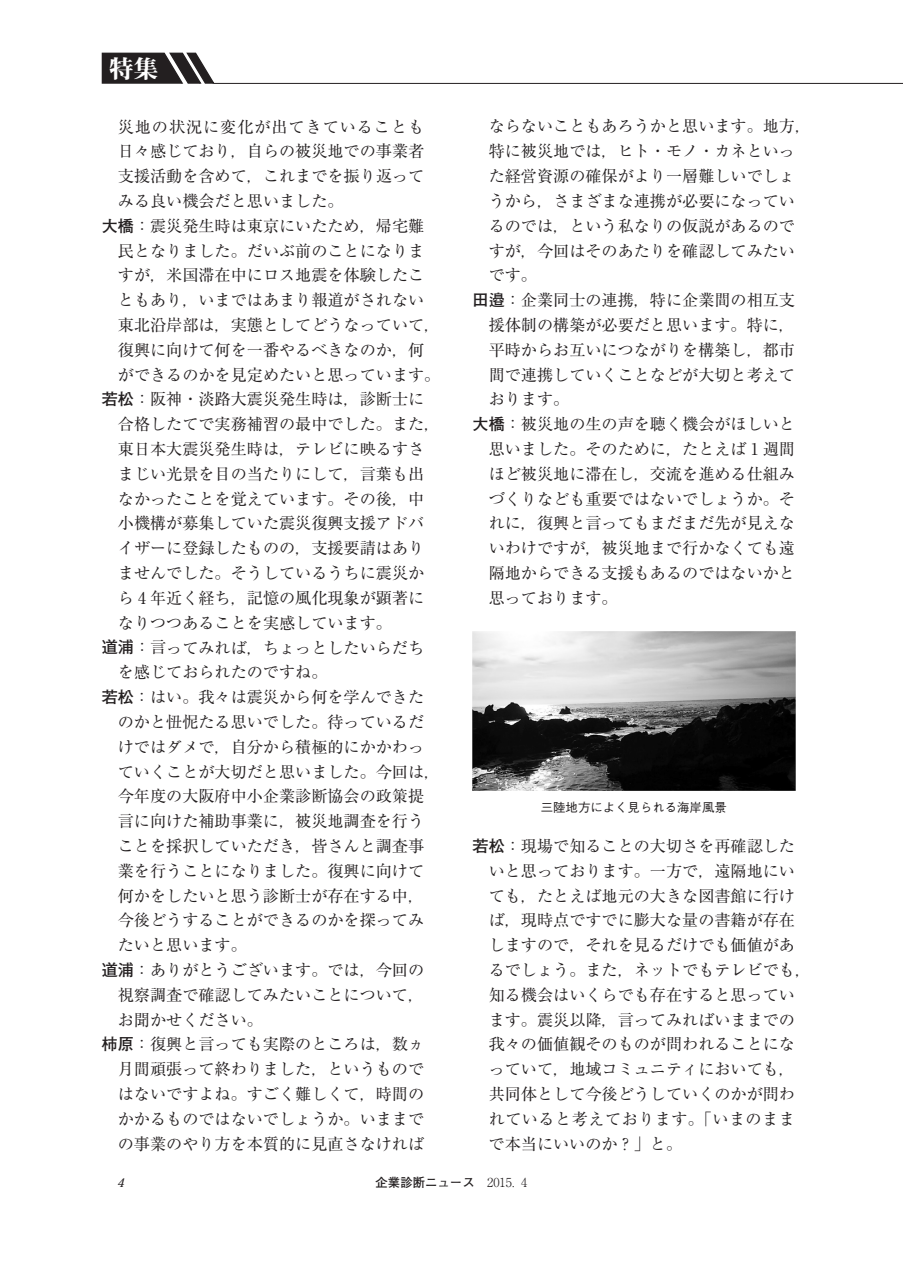
<style>
.page{position:relative;width:903px;height:1275px;background:#fff}
.page>*{position:absolute;margin:0;border:0;box-sizing:border-box;transform-origin:0 0}
.t1{font:24.85px "Midashi Min Pro MA31";color:#fff}
.t2{font:16.1px/24.8px "Ryumin Pro";color:#231f20}
.t3{font:16.1px "Ryumin Pro";letter-spacing:.06em;color:#231f20}
.t4{font:700 12.42px "Futo Go B101 Pro";color:#231f20}
.t5{font:500 12.42px "Gothic BBB Pro";color:#231f20}
.t6{font:italic 12.42px "Century Old Style Std";color:#231f20}
.s1{font-family:"Futo Go B101 Pro";font-weight:700}
.s2{font-family:"Ryumin Pro";font-weight:300}
</style>
<div class="page">
<svg style="left:101px;top:52px;width:115px;height:32px;background:#4d494a"></svg>
<hr style="left:213px;top:83px;width:690px;height:1px;background:#231f20">
<img style="left:472px;top:631px;width:323px;height:160px">
<h1 class="t1" style="left:109px;top:49px;width:51px">特集</h1>
<p class="t3" style="left:118px;top:114px;width:308px">災地の状況に変化が出てきていることも</p>
<p class="t2" style="left:118px;top:138px;width:308px">日々感じており，自らの被災地での事業者</p>
<p class="t2" style="left:118px;top:163px;width:308px">支援活動を含めて，これまでを振り返って</p>
<p class="t2" style="left:118px;top:187px;width:227px">みる良い機会だと思いました。</p>
<p class="t2" style="left:102px;top:212px;width:324px"><span class="s1">大橋</span>：震災発生時は東京にいたため，帰宅難</p>
<p class="t2" style="left:118px;top:237px;width:308px">民となりました。だいぶ前のことになりま</p>
<p class="t2" style="left:118px;top:262px;width:308px">すが，米国滞在中にロス地震を体験したこ</p>
<p class="t2" style="left:118px;top:287px;width:308px">ともあり，いまではあまり報道がされない</p>
<p class="t2" style="left:118px;top:311px;width:324px">東北沿岸部は，実態としてどうなっていて，</p>
<p class="t2" style="left:118px;top:336px;width:308px">復興に向けて何を一番やるべきなのか，何</p>
<p class="t2" style="left:118px;top:361px;width:324px">ができるのかを見定めたいと思っています。</p>
<p class="t2" style="left:102px;top:386px;width:324px"><span class="s1">若松</span>：阪神・淡路大震災発生時は，診断士に</p>
<p class="t2" style="left:118px;top:411px;width:324px">合格したてで実務補習の最中でした。また，</p>
<p class="t2" style="left:118px;top:435px;width:308px">東日本大震災発生時は，テレビに映るすさ</p>
<p class="t2" style="left:118px;top:460px;width:308px">まじい光景を目の当たりにして，言葉も出</p>
<p class="t2" style="left:118px;top:485px;width:308px">なかったことを覚えています。その後，中</p>
<p class="t2" style="left:118px;top:510px;width:308px">小機構が募集していた震災復興支援アドバ</p>
<p class="t2" style="left:118px;top:535px;width:308px">イザーに登録したものの，支援要請はあり</p>
<p class="t2" style="left:118px;top:559px;width:308px">ませんでした。そうしているうちに震災か</p>
<p class="t2" style="left:118px;top:584px;width:308px">ら 4 年近く経ち，記憶の風化現象が顕著に</p>
<p class="t2" style="left:118px;top:609px;width:276px">なりつつあることを実感しています。</p>
<p class="t2" style="left:102px;top:634px;width:324px"><span class="s1">道浦</span>：言ってみれば，ちょっとしたいらだち</p>
<p class="t2" style="left:118px;top:659px;width:211px">を感じておられたのですね。</p>
<p class="t2" style="left:102px;top:684px;width:324px"><span class="s1">若松</span>：はい。我々は震災から何を学んできた</p>
<p class="t2" style="left:118px;top:708px;width:308px">のかと忸怩たる思いでした。待っているだ</p>
<p class="t2" style="left:118px;top:733px;width:308px">けではダメで，自分から積極的にかかわっ</p>
<p class="t2" style="left:118px;top:758px;width:324px">ていくことが大切だと思いました。今回は，</p>
<p class="t2" style="left:118px;top:783px;width:308px">今年度の大阪府中小企業診断協会の政策提</p>
<p class="t2" style="left:118px;top:808px;width:308px">言に向けた補助事業に，被災地調査を行う</p>
<p class="t2" style="left:118px;top:832px;width:308px">ことを採択していただき，皆さんと調査事</p>
<p class="t2" style="left:118px;top:857px;width:308px">業を行うことになりました。復興に向けて</p>
<p class="t2" style="left:118px;top:882px;width:308px">何かをしたいと思う診断士が存在する中，</p>
<p class="t2" style="left:118px;top:907px;width:308px">今後どうすることができるのかを探ってみ</p>
<p class="t2" style="left:118px;top:932px;width:130px">たいと思います。</p>
<p class="t2" style="left:102px;top:956px;width:324px"><span class="s1">道浦</span>：ありがとうございます。では，今回の</p>
<p class="t2" style="left:118px;top:981px;width:308px">視察調査で確認してみたいことについて，</p>
<p class="t2" style="left:118px;top:1006px;width:147px">お聞かせください。</p>
<p class="t2" style="left:102px;top:1031px;width:324px"><span class="s1">柿原</span>：復興と言っても実際のところは，数ヵ</p>
<p class="t2" style="left:118px;top:1055px;width:308px">月間頑張って終わりました，というもので</p>
<p class="t2" style="left:118px;top:1080px;width:308px">はないですよね。すごく難しくて，時間の</p>
<p class="t2" style="left:118px;top:1105px;width:308px">かかるものではないでしょうか。いままで</p>
<p class="t2" style="left:118px;top:1130px;width:308px">の事業のやり方を本質的に見直さなければ</p>
<p class="t2" style="left:489px;top:113px;width:324px">ならないこともあろうかと思います。地方，</p>
<p class="t2" style="left:489px;top:138px;width:308px">特に被災地では，ヒト・モノ・カネといっ</p>
<p class="t2" style="left:489px;top:163px;width:308px">た経営資源の確保がより一層難しいでしょ</p>
<p class="t2" style="left:489px;top:187px;width:308px">うから，さまざまな連携が必要になってい</p>
<p class="t2" style="left:489px;top:212px;width:308px">るのでは，という私なりの仮説があるので</p>
<p class="t2" style="left:489px;top:237px;width:308px">すが，今回はそのあたりを確認してみたい</p>
<p class="t2" style="left:489px;top:262px;width:50px">です。</p>
<p class="t2" style="left:472px;top:287px;width:324px"><span class="s1">田邉</span>：企業同士の連携，特に企業間の相互支</p>
<p class="t2" style="left:489px;top:311px;width:308px">援体制の構築が必要だと思います。特に，</p>
<p class="t2" style="left:489px;top:336px;width:308px">平時からお互いにつながりを構築し，都市</p>
<p class="t2" style="left:489px;top:361px;width:308px">間で連携していくことなどが大切と考えて</p>
<p class="t2" style="left:489px;top:386px;width:82px">おります。</p>
<p class="t2" style="left:472px;top:411px;width:324px"><span class="s1">大橋</span>：被災地の生の声を聴く機会がほしいと</p>
<p class="t2" style="left:489px;top:435px;width:308px">思いました。そのために，たとえば 1 週間</p>
<p class="t2" style="left:489px;top:460px;width:308px">ほど被災地に滞在し，交流を進める仕組み</p>
<p class="t2" style="left:489px;top:485px;width:308px">づくりなども重要ではないでしょうか。そ</p>
<p class="t2" style="left:489px;top:510px;width:308px">れに，復興と言ってもまだまだ先が見えな</p>
<p class="t2" style="left:489px;top:535px;width:308px">いわけですが，被災地まで行かなくても遠</p>
<p class="t2" style="left:489px;top:559px;width:308px">隔地からできる支援もあるのではないかと</p>
<p class="t2" style="left:489px;top:584px;width:130px">思っております。</p>
<p class="t5" style="left:541px;top:797px;width:188px">三陸地方によく見られる海岸風景</p>
<p class="t2" style="left:489px;top:832px;width:324px;text-indent:-16px"><span class="s1">若松</span>：現場で知ることの大切さを再確認したいと思っております。一方で，遠隔地にいても，たとえば地元の大きな図書館に行けば，現時点ですでに膨大な量の書籍が存在しますので，それを見るだけでも価値があるでしょう。また，ネットでもテレビでも，知る機会はいくらでも存在すると思っています。震災以降，言ってみればいままでの我々の価値観そのものが問われることになっていて，地域コミュニティにおいても，共同体として今後どうしていくのかが問われていると考えております。「いまのままで本当にいいのか？」と。</p>
<p class="t6" style="left:118px;top:1174px;width:8px">4</p>
<p class="t4" style="left:375px;top:1173px;width:153px">企業診断ニュース　<span class="s2">2015．4</span></p>
</div>
